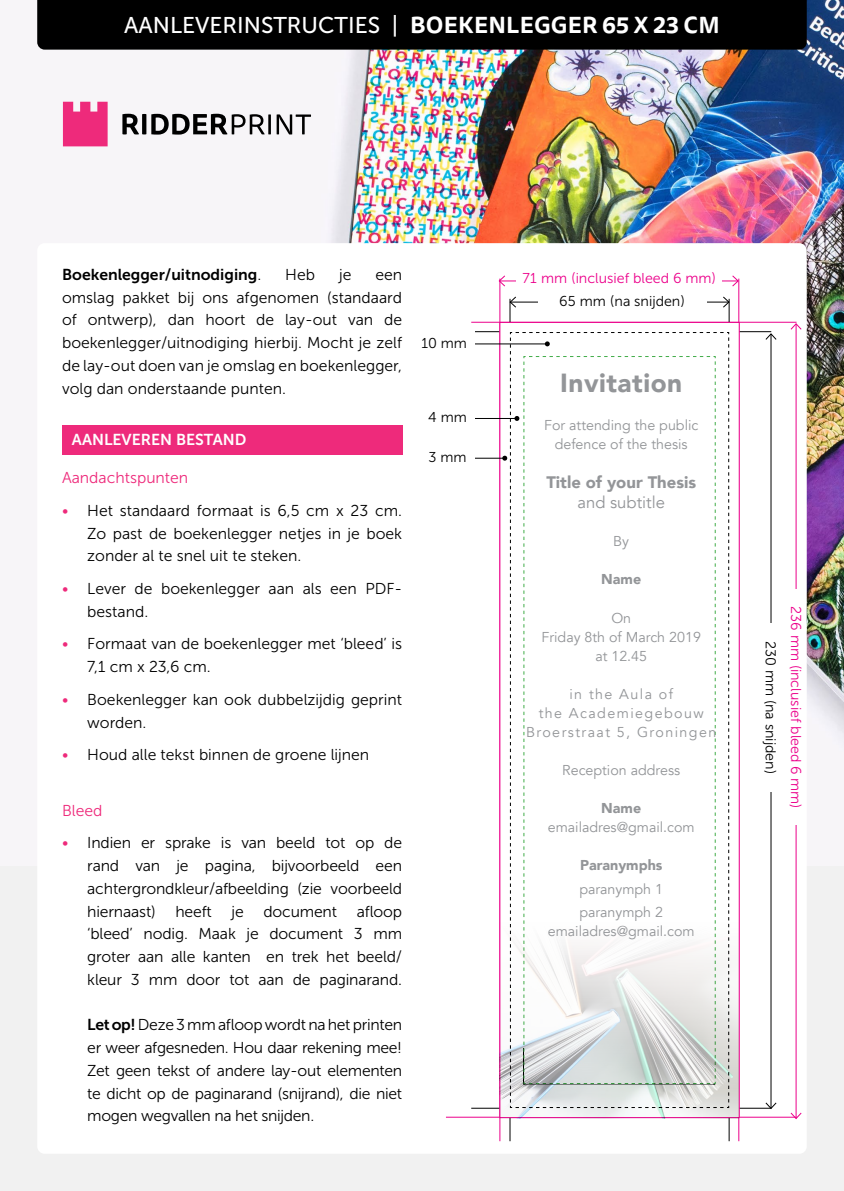
<style>
.page{position:relative;width:844px;height:1191px;background:#fff}
.page>*{position:absolute;margin:0;border:0;box-sizing:border-box;transform-origin:0 0}
.t1{font:900 26.07px "Avenir";letter-spacing:.02em;color:#939598}
.t2{font:22.75px "Museo Sans 500";color:#fff}
.t3{font:900 16.62px "Avenir";color:#939598}
.t4{font:16.62px "Avenir";color:#939598}
.t5{font:15.75px/22.8px "Museo Sans 300";color:#000;text-align:justify}
.t6{font:15.75px "Museo Sans 700";color:#000}
.t7{font:15.75px "Museo Sans 300";color:#ee2a7b}
.t8{font:15.75px "Museo Sans 700";color:#fff}
.t9{font:14.17px/19.1px "Avenir";color:#939598;text-align:center}
.t10{font:14.17px/19.1px "Avenir";letter-spacing:.1em;color:#939598;text-align:center}
.t11{font:14.17px "Museo Sans 300";color:#ec018b}
.t12{font:14.17px "Museo Sans 300";color:#000}
.t13{font:900 14.17px "Avenir";color:#939598}
.s1{font-family:"Tisa Sans Pro";font-weight:700}
.s2{font-family:"Museo Sans 300"}
.s3{color:#ee2a7b}
.s4{font-family:"Museo Sans 700"}
</style>
<div class="page">
<div style="left:0;top:0;width:843px;height:1191px;background:#f1f1f1"></div>
<img style="left:63px;top:0;width:780px;height:865px">
<div style="left:37px;top:243px;width:769px;height:910px;background:#fff;border-radius:7px"></div>
<svg style="left:122px;top:114px;width:189px;height:21px"></svg>
<svg style="left:63px;top:102px;width:45px;height:44px;background:#ee3984"></svg>
<hr style="left:471px;top:331px;width:300px;height:1px;background:#000">
<hr style="left:471px;top:1107px;width:300px;height:1px;background:#000">
<hr style="left:471px;top:322px;width:325px;height:1px;background:#ec018b">
<hr style="left:446px;top:1116px;width:350px;height:1px;background:#ec018b">
<hr style="left:499px;top:279px;width:1px;height:862px;background:#ec018b">
<hr style="left:509px;top:299px;width:1px;height:842px;background:#000">
<hr style="left:728px;top:299px;width:1px;height:842px;background:#000">
<hr style="left:738px;top:279px;width:1px;height:862px;background:#ec018b">
<div style="left:499px;top:322px;width:240px;height:796px;background:#fff;border:1px solid #ec018b"></div>
<hr style="left:510px;top:302px;width:218px;height:1px;background:#000">
<svg style="left:509px;top:296px;width:7px;height:12px"></svg>
<svg style="left:722px;top:296px;width:7px;height:12px"></svg>
<div style="left:537px;top:295px;width:169px;height:18px;background:#fff"></div>
<hr style="left:499px;top:281px;width:239px;height:1px;background:#ec018b">
<svg style="left:498px;top:275px;width:7px;height:11px"></svg>
<svg style="left:732px;top:275px;width:6px;height:11px"></svg>
<div style="left:516px;top:273px;width:206px;height:17px;background:#fff"></div>
<hr style="left:770px;top:334px;width:1px;height:774px;background:#000">
<svg style="left:765px;top:1102px;width:11px;height:7px"></svg>
<svg style="left:765px;top:333px;width:11px;height:7px"></svg>
<hr style="left:795px;top:324px;width:1px;height:794px;background:#ec018b">
<svg style="left:790px;top:1112px;width:11px;height:7px"></svg>
<svg style="left:790px;top:323px;width:11px;height:7px"></svg>
<div style="left:757px;top:623px;width:27px;height:168px;background:#fff"></div>
<hr style="left:471px;top:343px;width:77px;height:1px;background:#000">
<div style="left:414px;top:329px;width:60px;height:27px;background:#fff"></div>
<hr style="left:471px;top:418px;width:47px;height:1px;background:#000">
<div style="left:420px;top:403px;width:54px;height:27px;background:#fff"></div>
<hr style="left:471px;top:458px;width:32px;height:1px;background:#000">
<div style="left:420px;top:443px;width:54px;height:27px;background:#fff"></div>
<svg style="left:502px;top:332px;width:227px;height:518px"></svg>
<svg style="left:523px;top:356px;width:192px;height:494px"></svg>
<img style="left:499px;top:850px;width:239px;height:268px">
<div style="left:62px;top:425px;width:340px;height:30px;background:#ee2a7b"></div>
<div style="left:37px;top:0;width:769px;height:50px;background:#000"></div>
<h2 class="t2" style="left:124px;top:12px;width:596px">AANLEVERINSTRUCTIES | <span class="s1">BOEKENLEGGER 65 X 23 CM</span></h2>
<p class="t6" style="left:62px;top:265px;width:201px">Boekenlegger/uitnodiging<span class="s2">.</span></p>
<p class="t5" style="left:285px;top:263px;width:31px">Heb</p>
<p class="t5" style="left:339px;top:263px;width:14px">je</p>
<p class="t5" style="left:62px;top:263px;width:341px;text-indent:313px">een omslag pakket bij ons afgenomen (standaard of ontwerp), dan hoort de lay-out van de boekenlegger/uitnodiging hierbij. Mocht je zelf de lay-out doen van je omslag en boekenlegger, volg dan onderstaande punten.</p>
<p class="t8" style="left:72px;top:431px;width:176px">AANLEVEREN BESTAND</p>
<p class="t7" style="left:62px;top:469px;width:128px">Aandachtspunten</p>
<p class="t5" style="left:87px;top:499px;width:316px;text-indent:-25px"><span class="s3">•</span> Het standaard formaat is 6,5 cm x 23 cm.<br>Zo past de boekenlegger netjes in je boek zonder al te snel uit te steken.</p>
<p class="t5" style="left:87px;top:577px;width:316px;text-indent:-25px"><span class="s3">•</span> Lever de boekenlegger aan als een PDF&shy;bestand.</p>
<p class="t5" style="left:87px;top:633px;width:316px;text-indent:-25px"><span class="s3">•</span> Formaat van de boekenlegger met ‘bleed’ is<br>7,1 cm x 23,6 cm.</p>
<p class="t5" style="left:87px;top:688px;width:316px;text-indent:-25px"><span class="s3">•</span> Boekenlegger kan ook dubbelzijdig geprint worden.</p>
<p class="t5" style="left:62px;top:743px;width:309px"><span class="s3">•</span> Houd alle tekst binnen de groene lijnen</p>
<p class="t7" style="left:62px;top:802px;width:42px">Bleed</p>
<p class="t5" style="left:87px;top:831px;width:316px;text-indent:-25px"><span class="s3">•</span> Indien er sprake is van beeld tot op de rand van je pagina, bijvoorbeeld een achtergrondkleur/afbeelding (zie voorbeeld hiernaast) heeft je document afloop ‘bleed’ nodig. Maak je document 3 mm groter aan alle kanten en trek het beeld/ kleur 3 mm door tot aan de paginarand.</p>
<p class="t5" style="left:87px;top:1013px;width:316px"><span class="s4">Let op!</span> Deze 3 mm afloop wordt na het printen er weer afgesneden. Hou daar rekening mee!<br>Zet geen tekst of andere lay-out elementen te dicht op de paginarand (snijrand), die niet mogen wegvallen na het snijden.</p>
<p class="t12" style="left:421px;top:335px;width:47px">10 mm</p>
<p class="t12" style="left:428px;top:409px;width:40px">4 mm</p>
<p class="t12" style="left:428px;top:449px;width:39px">3 mm</p>
<p class="t11" style="left:522px;top:271px;width:195px">71 mm (inclusief bleed 6 mm)</p>
<p class="t12" style="left:559px;top:294px;width:127px">65 mm (na snijden)</p>
<h1 class="t1" style="left:560px;top:361px;width:123px">Invitation</h1>
<p class="t9" style="left:544px;top:416px;width:156px">For attending the public defence of the thesis</p>
<p class="t3" style="left:546px;top:468px;width:151px">Title of your Thesis</p>
<p class="t4" style="left:577px;top:493px;width:89px">and subtitle</p>
<p class="t9" style="left:613px;top:532px;width:17px">By</p>
<p class="t13" style="left:601px;top:567px;width:41px">Name</p>
<p class="t9" style="left:541px;top:608px;width:161px">On<br>Friday 8th of March 2019 at 12.45</p>
<p class="t10" style="left:526px;top:684px;width:192px">in the Aula of<br>the Academiegebouw<br>Broerstraat 5, Groningen</p>
<p class="t9" style="left:562px;top:760px;width:119px">Reception address</p>
<p class="t13" style="left:601px;top:795px;width:41px">Name</p>
<p class="t9" style="left:547px;top:817px;width:148px">emailadres@gmail.com</p>
<p class="t13" style="left:580px;top:852px;width:84px">Paranymphs</p>
<p class="t9" style="left:579px;top:877px;width:85px;line-height:23.8px;text-align:left">paranymph 1 paranymph 2</p>
<p class="t9" style="left:547px;top:922px;width:148px">emailadres@gmail.com</p>
<p class="t12" style="left:778px;top:641px;width:134px;rotate:90deg">230 mm (na snijden)</p>
<p class="t11" style="left:803px;top:606px;width:204px;rotate:90deg">236 mm (inclusief bleed 6 mm)</p>
</div>
